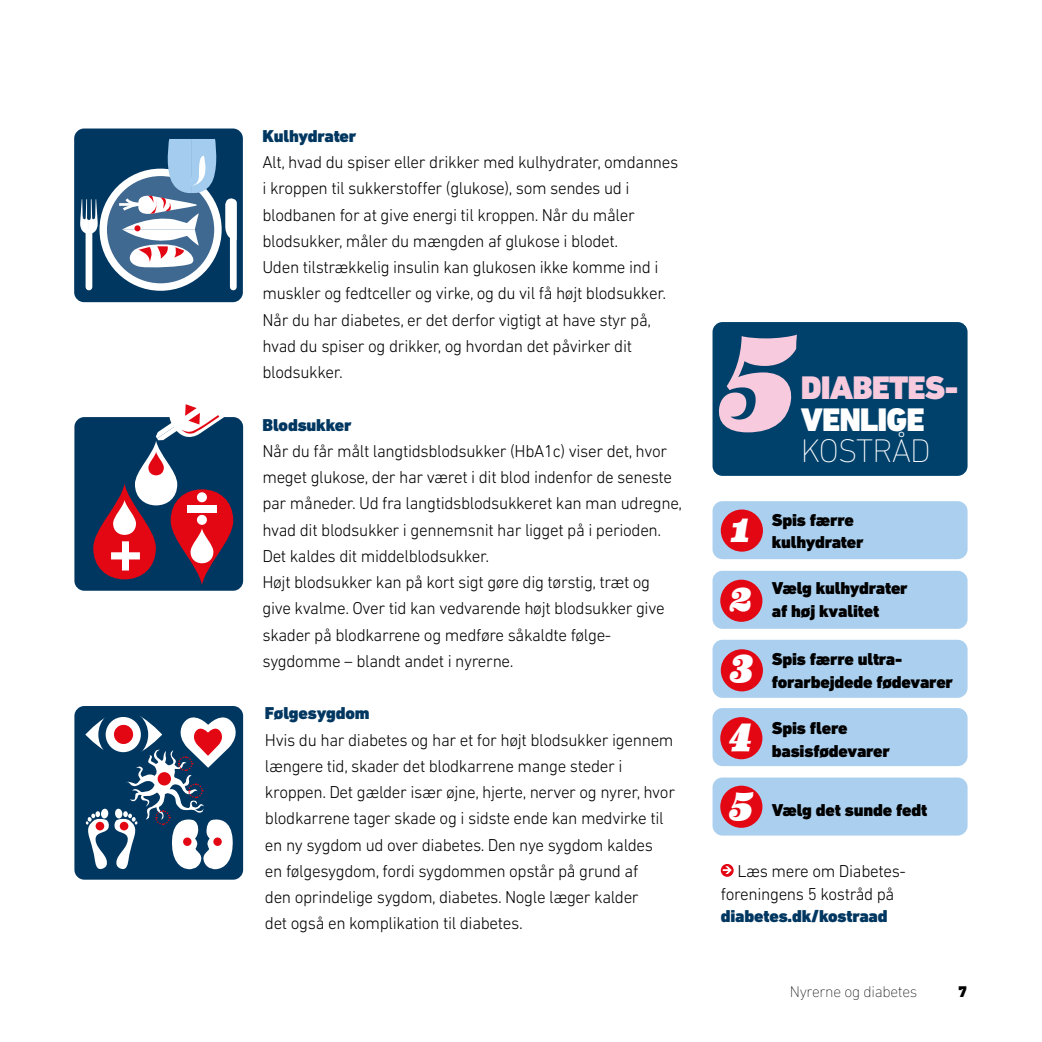
<style>
.page{position:relative;width:1042px;height:1042px;background:#fff}
.page>*{position:absolute;margin:0;border:0;box-sizing:border-box;transform-origin:0 0}
.t1{font:italic 900 132.3px "Eames Century Modern";color:#f8cadd;scale:.96 1}
.t2{font:italic 900 39.55px "Eames Century Modern";color:#fff}
.t3{font:900 33.25px "DIN Next LT Pro";letter-spacing:-.03em;color:#f8cadd}
.t4{font:900 33.25px "DIN Next LT Pro";letter-spacing:-.03em;color:#fff}
.t5{font:200 33.25px "DIN Next LT Pro";letter-spacing:-.03em;color:#fff}
.t6{font:300 17.5px/26.2px "DIN Next LT Pro";letter-spacing:-.02em;color:#000}
.t7{font:900 17.5px/22.8px "DIN Next LT Pro";letter-spacing:-.01em;color:#000}
.t8{font:900 17.5px "DIN Next LT Pro";letter-spacing:-.01em;color:#003761}
.t9{font:200 15.75px "DIN Next LT Pro";letter-spacing:-.02em;color:#000}
.t10{font:900 15.75px "DIN Next LT Pro";color:#000}
</style>
<div class="page">
<div style="left:712px;top:322px;width:255px;height:154px;background:#00416b;border-radius:10px"></div>
<div style="left:712px;top:501px;width:255px;height:58px;background:#abd0ef;border-radius:10px"></div>
<div style="left:712px;top:571px;width:255px;height:58px;background:#abd0ef;border-radius:10px"></div>
<div style="left:712px;top:640px;width:255px;height:58px;background:#abd0ef;border-radius:10px"></div>
<div style="left:712px;top:708px;width:255px;height:58px;background:#abd0ef;border-radius:10px"></div>
<div style="left:712px;top:777px;width:255px;height:58px;background:#abd0ef;border-radius:10px"></div>
<svg style="left:721px;top:864px;width:12px;height:13px"></svg>
<svg style="left:723px;top:866px;width:9px;height:8px"></svg>
<div style="left:721px;top:509px;width:42px;height:43px;background:#e30613;border-radius:50%"></div>
<div style="left:720px;top:785px;width:42px;height:43px;background:#e30613;border-radius:50%"></div>
<div style="left:720px;top:580px;width:42px;height:42px;background:#e30613;border-radius:50%"></div>
<div style="left:720px;top:717px;width:42px;height:42px;background:#e30613;border-radius:50%"></div>
<div style="left:721px;top:649px;width:42px;height:42px;background:#e30613;border-radius:50%"></div>
<div style="left:74px;top:706px;width:169px;height:173px;background:#003761;border-radius:10px"></div>
<svg style="left:86px;top:709px;width:156px;height:161px"></svg>
<div style="left:183px;top:837px;width:8px;height:9px;background:#e30613;border-radius:50%"></div>
<div style="left:213px;top:837px;width:9px;height:9px;background:#e30613;border-radius:50%"></div>
<div style="left:74px;top:417px;width:169px;height:174px;background:#003761;border-radius:10px"></div>
<svg style="left:135px;top:441px;width:42px;height:64px;fill:#fff"></svg>
<svg style="left:148px;top:452px;width:16px;height:23px"></svg>
<svg style="left:156px;top:404px;width:88px;height:41px"></svg>
<svg style="left:93px;top:483px;width:63px;height:96px;fill:#e30613"></svg>
<svg style="left:113px;top:500px;width:23px;height:35px"></svg>
<svg style="left:111px;top:541px;width:29px;height:29px"></svg>
<svg style="left:171px;top:489px;width:62px;height:96px;fill:#e30613"></svg>
<svg style="left:190px;top:528px;width:23px;height:35px"></svg>
<div style="left:197px;top:492px;width:10px;height:10px;background:#fff;border-radius:50%"></div>
<div style="left:197px;top:515px;width:10px;height:10px;background:#fff;border-radius:50%"></div>
<div style="left:187px;top:505px;width:29px;height:7px;background:#fff"></div>
<div style="left:74px;top:128px;width:169px;height:174px;background:#003761;border-radius:10px"></div>
<svg style="left:103px;top:172px;width:115px;height:115px;background:#6a8aa9"></svg>
<div style="left:100px;top:169px;width:122px;height:122px;border:7px solid #fff;border-radius:50%"></div>
<div style="left:86px;top:232px;width:6px;height:55px;background:#fff"></div>
<svg style="left:225px;top:198px;width:12px;height:42px"></svg>
<div style="left:230px;top:203px;width:7px;height:84px;background:#fff"></div>
<hr style="left:119px;top:203px;width:23px;height:3px;background:#fff">
<svg style="left:80px;top:199px;width:18px;height:35px"></svg>
<svg style="left:121px;top:139px;width:98px;height:129px"></svg>
<p class="t8" style="left:262px;top:125px;width:96px">Kulhydrater</p>
<p class="t6" style="left:262px;top:149px;width:417px">Alt, hvad du spiser eller drikker med kulhydrater, omdannes i kroppen til sukkerstoffer (glukose), som sendes ud i blodbanen for at give energi til kroppen. Når du måler blodsukker, måler du mængden af glukose i blodet.<br>Uden tilstrækkelig insulin kan glukosen ikke komme ind i muskler og fedtceller og virke, og du vil få højt blodsukker.<br>Når du har diabetes, er det derfor vigtigt at have styr på, hvad du spiser og drikker, og hvordan det påvirker dit blodsukker.</p>
<p class="t8" style="left:262px;top:414px;width:91px">Blodsukker</p>
<p class="t6" style="left:262px;top:437px;width:421px">Når du får målt langtidsblodsukker (HbA1c) viser det, hvor meget glukose, der har været i dit blod indenfor de seneste par måneder. Ud fra langtidsblodsukkeret kan man udregne, hvad dit blodsukker i gennemsnit har ligget på i perioden.<br>Det kaldes dit middelblodsukker.<br>Højt blodsukker kan på kort sigt gøre dig tørstig, træt og give kvalme. Over tid kan vedvarende højt blodsukker give skader på blodkarrene og medføre såkaldte følge&shy;sygdomme – blandt andet i nyrerne.</p>
<p class="t8" style="left:265px;top:703px;width:106px">Følgesygdom</p>
<p class="t6" style="left:265px;top:726px;width:412px">Hvis du har diabetes og har et for højt blodsukker igennem længere tid, skader det blodkarrene mange steder i kroppen. Det gælder især øjne, hjerte, nerver og nyrer, hvor blodkarrene tager skade og i sidste ende kan medvirke til en ny sygdom ud over diabetes. Den nye sygdom kaldes<br>en følgesygdom, fordi sygdommen opstår på grund af<br>den oprindelige sygdom, diabetes. Nogle læger kalder<br>det også en komplikation til diabetes.</p>
<h1 class="t1" style="left:721px;top:269px;width:80px">5</h1>
<h3 class="t3" style="left:801px;top:368px;width:159px">DIABETES-</h3>
<h3 class="t4" style="left:801px;top:400px;width:125px">VENLIGE</h3>
<h3 class="t5" style="left:801px;top:432px;width:132px">KOSTRÅD</h3>
<h2 class="t2" style="left:731px;top:498px;width:21px">1</h2>
<p class="t7" style="left:772px;top:508px;width:84px">Spis færre</p>
<p class="t7" style="left:772px;top:531px;width:93px">kulhydrater</p>
<h2 class="t2" style="left:729px;top:567px;width:24px">2</h2>
<p class="t7" style="left:772px;top:577px;width:138px">Vælg kulhydrater af høj kvalitet</p>
<h2 class="t2" style="left:730px;top:635px;width:25px">3</h2>
<p class="t7" style="left:772px;top:648px;width:183px">Spis færre ultra&shy;forarbejdede fødevarer</p>
<h2 class="t2" style="left:729px;top:703px;width:25px">4</h2>
<p class="t7" style="left:772px;top:716px;width:120px">Spis flere basisfødevarer</p>
<h2 class="t2" style="left:730px;top:772px;width:25px">5</h2>
<p class="t7" style="left:772px;top:798px;width:157px">Vælg det sunde fedt</p>
<p class="t6" style="left:721px;top:859px;width:187px;line-height:22.8px;text-indent:17px">Læs mere om Diabetes&shy;foreningens 5 kostråd på</p>
<p class="t8" style="left:721px;top:906px;width:168px">diabetes.dk/kostraad</p>
<p class="t9" style="left:790px;top:983px;width:129px">Nyrerne og diabetes</p>
<p class="t10" style="left:958px;top:982px;width:10px">7</p>
</div>
